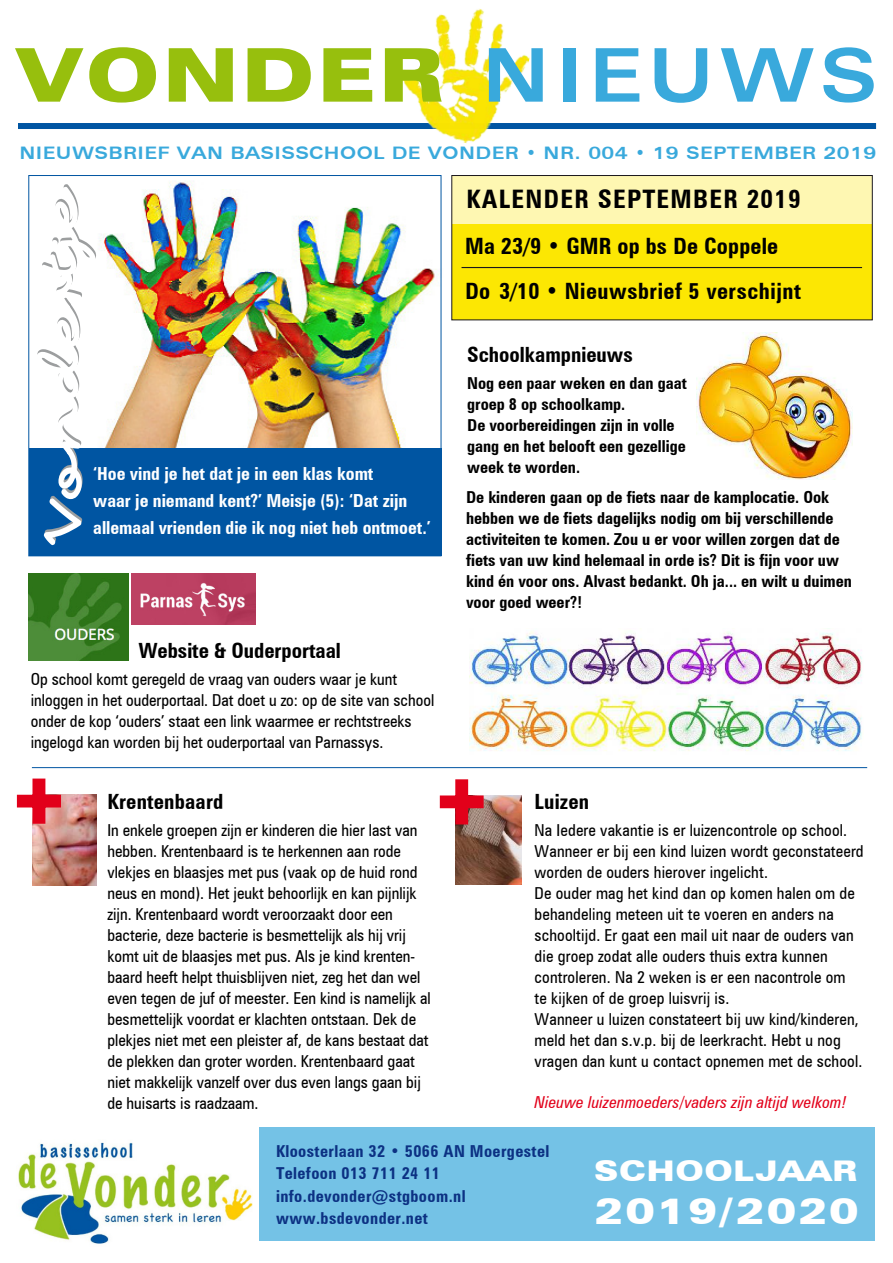
<style>
.page{position:relative;width:893px;height:1263px;background:#fff}
.page>*{position:absolute;margin:0;border:0;box-sizing:border-box;transform-origin:0 0}
.t1{font:900 expanded 74.25px "Zurich BT";letter-spacing:.07em;color:#97bf0d}
.t2{font:900 expanded 36px "Zurich BT";letter-spacing:.065em;color:#fff}
.t3{font:900 expanded 28.5px "Zurich BT";letter-spacing:.05em;color:#fff}
.t4{font:700 condensed 25.5px "Zurich BT";letter-spacing:.05em;color:#000}
.t5{font:700 condensed 22.5px/45px "Zurich BT";letter-spacing:.025em;color:#000}
.t6{font:700 condensed 21px "Zurich BT";color:#000}
.t7{font:700 condensed 18px/27px "Zurich BT";color:#fff}
.t8{font:700 expanded 17.25px "Zurich BT";letter-spacing:.03em;color:#39a9dc}
.t9{font:condensed 16.5px/21px "Zurich BT";color:#000}
.t10{font:700 condensed 16.5px/21px "Zurich BT";color:#000}
.t11{font:700 condensed 16.5px/22.5px "Zurich BT";letter-spacing:.025em;color:#0c3183}
.t12{font:italic condensed 16.5px "Zurich BT";letter-spacing:.01em;color:#e2001a}
.s1{font-weight:700;color:#39a9dc}
</style>
<div class="page">
<img style="left:469px;top:631px;width:393px;height:120px">
<img style="left:99px;top:175px;width:353px;height:275px">
<div style="left:452px;top:176px;width:420px;height:144px;background:#fce703"></div>
<div style="left:18px;top:123px;width:858px;height:6px;background:#0055a2"></div>
<div style="left:257px;top:1127px;width:618px;height:114px;background:#74c2e6"></div>
<div style="left:29px;top:449px;width:412px;height:107px;background:#0055a2"></div>
<div style="left:451px;top:175px;width:422px;height:49px;background:#fef7b2"></div>
<img style="left:399px;top:8px;width:131px;height:135px">
<hr style="left:461px;top:267px;width:401px;height:1px;background:#1a171b">
<div style="left:452px;top:175px;width:420px;height:145px;border:1px solid #1a171b"></div>
<img style="left:18px;top:1127px;width:241px;height:117px">
<svg style="left:16px;top:184px;width:83px;height:702px"></svg>
<img style="left:455px;top:795px;width:66px;height:90px">
<svg style="left:439px;top:779px;width:46px;height:47px"></svg>
<img style="left:28px;top:573px;width:101px;height:87px">
<img style="left:132px;top:573px;width:124px;height:52px">
<img style="left:697px;top:332px;width:156px;height:148px">
<hr style="left:32px;top:767px;width:835px;height:1px;background:#0055a2">
<div style="left:28px;top:175px;width:413px;height:381px;border:1px solid #0055a2"></div>
<h1 class="t1" style="left:17px;top:47px;width:861px">VONDER <span class="s1">NIEUWS</span></h1>
<p class="t8" style="left:20px;top:143px;width:858px">NIEUWSBRIEF VAN BASISSCHOOL DE VONDER • NR. 004 • 19 SEPTEMBER 2019</p>
<h3 class="t4" style="left:466px;top:184px;width:336px">KALENDER SEPTEMBER 2019</h3>
<h3 class="t5" style="left:465px;top:224px;width:337px">Ma 23/9 • GMR op bs De Coppele<br>Do 3/10 • Nieuwsbrief 5 verschijnt</h3>
<p class="t7" style="left:93px;top:462px;width:339px">‘Hoe vind je het dat je in een klas komt<br>waar je niemand kent?’ Meisje (5): ‘Dat zijn allemaal vrienden die ik nog niet heb ontmoet.’</p>
<p class="t6" style="left:139px;top:638px;width:204px">Website &amp; Ouderportaal</p>
<p class="t9" style="left:31px;top:670px;width:405px">Op school komt geregeld de vraag van ouders waar je kunt inloggen in het ouderportaal. Dat doet u zo: op de site van school onder de kop ‘ouders’ staat een link waarmee er rechtstreeks ingelogd kan worden bij het ouderportaal van Parnassys.</p>
<p class="t6" style="left:107px;top:794px;width:117px">Krentenbaard</p>
<p class="t9" style="left:107px;top:821px;width:325px">In enkele groepen zijn er kinderen die hier last van hebben. Krentenbaard is te herkennen aan rode vlekjes en blaasjes met pus (vaak op de huid rond neus en mond). Het jeukt behoorlijk en kan pijnlijk zijn. Krentenbaard wordt veroorzaakt door een bacterie, deze bacterie is besmettelijk als hij vrij komt uit de blaasjes met pus. Als je kind krenten&shy;baard heeft helpt thuisblijven niet, zeg het dan wel even tegen de juf of meester. Een kind is namelijk al besmettelijk voordat er klachten ontstaan. Dek de plekjes niet met een pleister af, de kans bestaat dat de plekken dan groter worden. Krentenbaard gaat niet makkelijk vanzelf over dus even langs gaan bij de huisarts is raadzaam.</p>
<p class="t6" style="left:467px;top:342px;width:167px">Schoolkampnieuws</p>
<p class="t10" style="left:467px;top:373px;width:221px">Nog een paar weken en dan gaat groep 8 op schoolkamp.<br>De voorbereidingen zijn in volle gang en het belooft een gezellige week te worden.</p>
<p class="t10" style="left:466px;top:486px;width:387px">De kinderen gaan op de fiets naar de kamplocatie. Ook hebben we de fiets dagelijks nodig om bij verschillende activiteiten te komen. Zou u er voor willen zorgen dat de fiets van uw kind helemaal in orde is? Dit is fijn voor uw kind én voor ons. Alvast bedankt. Oh ja... en wilt u duimen voor goed weer?!</p>
<p class="t6" style="left:535px;top:789px;width:56px">Luizen</p>
<p class="t9" style="left:535px;top:821px;width:331px">Na Iedere vakantie is er luizencontrole op school.<br>Wanneer er bij een kind luizen wordt geconstateerd worden de ouders hierover ingelicht.<br>De ouder mag het kind dan op komen halen om de behandeling meteen uit te voeren en anders na schooltijd. Er gaat een mail uit naar de ouders van die groep zodat alle ouders thuis extra kunnen controleren. Na 2 weken is er een nacontrole om<br>te kijken of de groep luisvrij is.<br>Wanneer u luizen constateert bij uw kind/kinderen, meld het dan s.v.p. bij de leerkracht. Hebt u nog vragen dan kunt u contact opnemen met de school.</p>
<p class="t12" style="left:535px;top:1096px;width:314px">Nieuwe luizenmoeders/vaders zijn altijd welkom!</p>
<p class="t11" style="left:276px;top:1139px;width:275px">Kloosterlaan 32 • 5066 AN Moergestel<br>Telefoon 013 711 24 11 info.devonder@stgboom.nl www.bsdevonder.net</p>
<h3 class="t3" style="left:594px;top:1160px;width:264px">SCHOOLJAAR</h3>
<h2 class="t2" style="left:594px;top:1197px;width:265px">2019/2020</h2>
</div>
